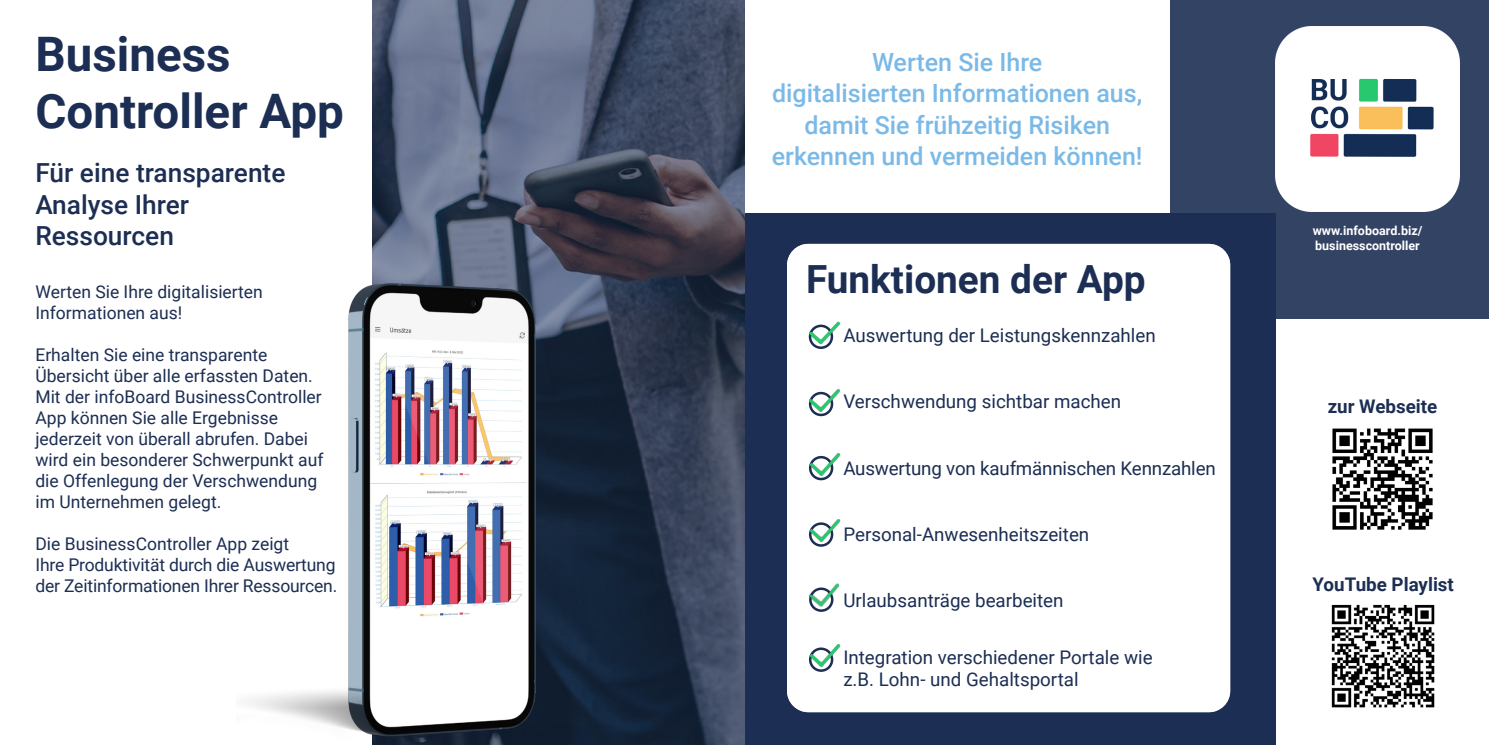
<style>
.page{position:relative;width:1489px;height:745px;background:#fff}
.page>*{position:absolute;margin:0;border:0;box-sizing:border-box;transform-origin:0 0}
.t1{font:700 47.5px/57px "Roboto";color:#1c2e53}
.t2{font:700 38.75px "Roboto";color:#1c2e53}
.t3{font:500 26.25px/31.5px "Roboto";color:#1c2e53}
.t4{font:500 25px/31.2px "Roboto";color:#7bb9e7;text-align:center}
.t5{font:18.75px/22.5px "Roboto";color:#1c2e53}
.t6{font:700 18.75px "Roboto";color:#1c2e53}
.t7{font:17.5px/21px "Roboto";color:#1c2e53}
.t8{font:700 12.5px/15px "Roboto";color:#fff}
</style>
<div class="page">
<div style="left:1169px;top:0;width:319px;height:319px;background:#334364"></div>
<div style="left:745px;top:213px;width:530px;height:531px;background:#1c2e53"></div>
<div style="left:787px;top:244px;width:443px;height:467px;background:#fff;border-radius:21px"></div>
<img style="left:1331px;top:604px;width:104px;height:104px">
<img style="left:1332px;top:428px;width:101px;height:102px">
<img style="left:1275px;top:27px;width:184px;height:184px">
<img style="left:808px;top:321px;width:32px;height:28px">
<img style="left:809px;top:453px;width:32px;height:28px">
<img style="left:808px;top:389px;width:32px;height:28px">
<img style="left:809px;top:519px;width:32px;height:28px">
<img style="left:809px;top:583px;width:31px;height:29px">
<img style="left:809px;top:644px;width:32px;height:28px">
<svg style="left:372px;top:0;width:372px;height:744px;background:#3f495f"></svg>
<img style="left:248px;top:263px;width:343px;height:481px">
<h1 class="t1" style="left:35px;top:24px;width:310px">Business<br>Controller App</h1>
<h3 class="t3" style="left:35px;top:156px;width:251px">Für eine transparente<br>Analyse Ihrer<br>Ressourcen</h3>
<p class="t7" style="left:35px;top:280px;width:229px">Werten Sie Ihre digitalisierten<br>Informationen aus!</p>
<p class="t7" style="left:35px;top:343px;width:289px">Erhalten Sie eine transparente Übersicht über alle erfassten Daten.<br>Mit der infoBoard BusinessController App können Sie alle Ergebnisse jederzeit von überall abrufen. Dabei wird ein besonderer Schwerpunkt auf die Offenlegung der Verschwendung im Unternehmen gelegt.</p>
<p class="t7" style="left:35px;top:532px;width:303px">Die BusinessController App zeigt<br>Ihre Produktivität durch die Auswertung der Zeitinformationen Ihrer Ressourcen.</p>
<h3 class="t4" style="left:771px;top:46px;width:372px">Werten Sie Ihre<br>digitalisierten Informationen aus, damit Sie frühzeitig Risiken erkennen und vermeiden können!</h3>
<h2 class="t2" style="left:806px;top:251px;width:341px">Funktionen der App</h2>
<p class="t5" style="left:843px;top:323px;width:314px">Auswertung der Leistungskennzahlen</p>
<p class="t5" style="left:843px;top:389px;width:279px">Verschwendung sichtbar machen</p>
<p class="t5" style="left:843px;top:455px;width:374px">Auswertung von kaufmännischen Kennzahlen</p>
<p class="t5" style="left:843px;top:522px;width:247px">Personal-Anwesenheitszeiten</p>
<p class="t5" style="left:843px;top:588px;width:222px">Urlaubsanträge bearbeiten</p>
<p class="t5" style="left:843px;top:644px;width:311px">Integration verschiedener Portale wie z.B. Lohn- und Gehaltsportal</p>
<p class="t8" style="left:1312px;top:222px;width:111px">www.infoboard.biz/ businesscontroller</p>
<p class="t6" style="left:1327px;top:393px;width:111px">zur Webseite</p>
<p class="t6" style="left:1312px;top:570px;width:143px">YouTube Playlist</p>
</div>
